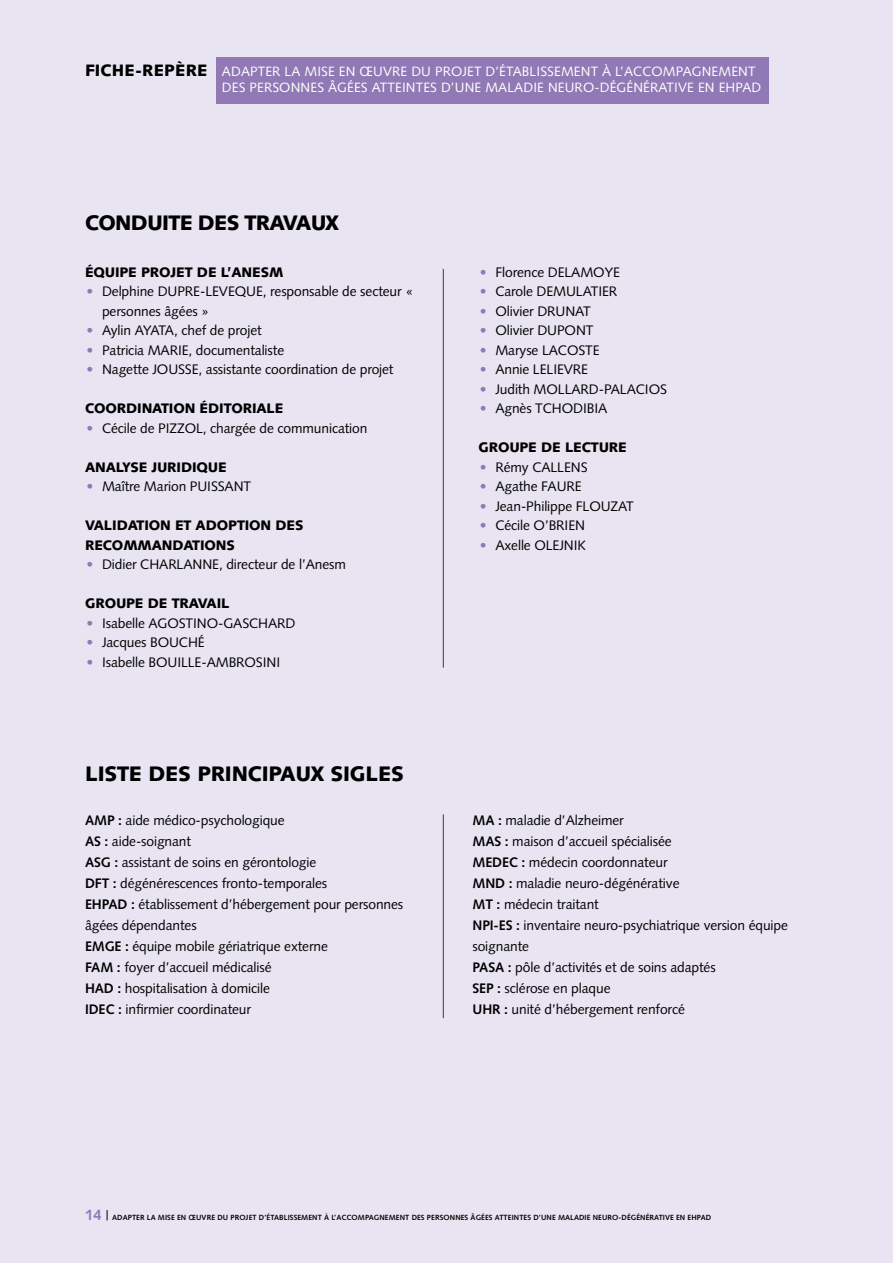
<style>
.page{position:relative;width:893px;height:1263px;background:#e8e4f2}
.page>*{position:absolute;margin:0;border:0;box-sizing:border-box;transform-origin:0 0}
.t1{font:900 21px "Syntax LT Std";letter-spacing:-.01em;color:#000}
.t2{font:900 21px "Syntax LT Std";letter-spacing:-.03em;color:#000}
.t3{font:700 15px "Syntax LT Std";color:#9079b5}
.t4{font:13.8px/21px "Syntax LT Std";letter-spacing:-.01em;color:#000}
.t5{font:900 13.8px/19.5px "Syntax LT Std";letter-spacing:-.01em;color:#000}
.t6{font:13.5px/16.2px "Syntax LT Std";letter-spacing:.01em;color:#fff}
.t7{font:700 7.5px "Syntax LT Std";letter-spacing:.01em;color:#000}
.s1{font-weight:900;font-size:16.5px;color:#000}
.s2{color:#9079b5}
.s3{font-weight:700}
</style>
<div class="page">
<div style="left:216px;top:57px;width:553px;height:47px;background:#9079b5"></div>
<hr style="left:443px;top:269px;width:1px;height:399px;background:#442d71">
<hr style="left:443px;top:814px;width:1px;height:204px;background:#442d71">
<p class="t6" style="left:222px;top:63px;width:541px;text-indent:-137px"><span class="s1">FICHE-REPÈRE</span> ADAPTER LA MISE EN ŒUVRE DU PROJET D’ÉTABLISSEMENT À L’ACCOMPAGNEMENT<br>DES PERSONNES ÂGÉES ATTEINTES D’UNE MALADIE NEURO-DÉGÉNÉRATIVE EN EHPAD</p>
<h1 class="t2" style="left:85px;top:210px;width:255px">CONDUITE DES TRAVAUX</h1>
<p class="t5" style="left:85px;top:262px;width:200px">ÉQUIPE PROJET DE L’ANESM</p>
<p class="t4" style="left:102px;top:282px;width:312px;line-height:19.5px;text-indent:-16px"><span class="s2">•</span> Delphine DUPRE-LEVEQUE, responsable de secteur « personnes âgées »</p>
<p class="t4" style="left:86px;top:320px;width:177px"><span class="s2">•</span> Aylin AYATA, chef de projet</p>
<p class="t4" style="left:86px;top:339px;width:199px"><span class="s2">•</span> Patricia MARIE, documentaliste</p>
<p class="t4" style="left:86px;top:359px;width:309px"><span class="s2">•</span> Nagette JOUSSE, assistante coordination de projet</p>
<p class="t5" style="left:85px;top:399px;width:200px">COORDINATION ÉDITORIALE</p>
<p class="t4" style="left:86px;top:417px;width:283px"><span class="s2">•</span> Cécile de PIZZOL, chargée de communication</p>
<p class="t5" style="left:85px;top:457px;width:143px">ANALYSE JURIDIQUE</p>
<p class="t4" style="left:86px;top:476px;width:166px"><span class="s2">•</span> Maître Marion PUISSANT</p>
<p class="t5" style="left:85px;top:516px;width:220px">VALIDATION ET ADOPTION DES<br>RECOMMANDATIONS</p>
<p class="t4" style="left:86px;top:554px;width:261px"><span class="s2">•</span> Didier CHARLANNE, directeur de l’Anesm</p>
<p class="t5" style="left:85px;top:594px;width:146px">GROUPE DE TRAVAIL</p>
<p class="t4" style="left:86px;top:612px;width:211px"><span class="s2">•</span> Isabelle AGOSTINO-GASCHARD</p>
<p class="t4" style="left:86px;top:632px;width:120px"><span class="s2">•</span> Jacques BOUCHÉ</p>
<p class="t4" style="left:86px;top:651px;width:195px"><span class="s2">•</span> Isabelle BOUILLE-AMBROSINI</p>
<p class="t4" style="left:480px;top:261px;width:142px"><span class="s2">•</span> Florence DELAMOYE</p>
<p class="t4" style="left:480px;top:281px;width:139px"><span class="s2">•</span> Carole DEMULATIER</p>
<p class="t4" style="left:480px;top:300px;width:113px"><span class="s2">•</span> Olivier DRUNAT</p>
<p class="t4" style="left:480px;top:320px;width:115px"><span class="s2">•</span> Olivier DUPONT</p>
<p class="t4" style="left:480px;top:339px;width:121px"><span class="s2">•</span> Maryse LACOSTE</p>
<p class="t4" style="left:480px;top:359px;width:110px"><span class="s2">•</span> Annie LELIEVRE</p>
<p class="t4" style="left:480px;top:378px;width:189px"><span class="s2">•</span> Judith MOLLARD-PALACIOS</p>
<p class="t4" style="left:480px;top:398px;width:129px"><span class="s2">•</span> Agnès TCHODIBIA</p>
<p class="t5" style="left:478px;top:438px;width:150px">GROUPE DE LECTURE</p>
<p class="t4" style="left:480px;top:456px;width:109px"><span class="s2">•</span> Rémy CALLENS</p>
<p class="t4" style="left:480px;top:476px;width:104px"><span class="s2">•</span> Agathe FAURE</p>
<p class="t4" style="left:480px;top:495px;width:156px"><span class="s2">•</span> Jean-Philippe FLOUZAT</p>
<p class="t4" style="left:480px;top:515px;width:107px"><span class="s2">•</span> Cécile O’BRIEN</p>
<p class="t4" style="left:480px;top:534px;width:108px"><span class="s2">•</span> Axelle OLEJNIK</p>
<h1 class="t1" style="left:85px;top:761px;width:320px">LISTE DES PRINCIPAUX SIGLES</h1>
<p class="t4" style="left:85px;top:810px;width:320px"><span class="s3">AMP :</span> aide médico-psychologique<br><span class="s3">AS :</span> aide-soignant<br><span class="s3">ASG :</span> assistant de soins en gérontologie<br><span class="s3">DFT :</span> dégénérescences fronto-temporales<br><span class="s3">EHPAD :</span> établissement d’hébergement pour personnes âgées dépendantes<br><span class="s3">EMGE :</span> équipe mobile gériatrique externe<br><span class="s3">FAM :</span> foyer d’accueil médicalisé<br><span class="s3">HAD :</span> hospitalisation à domicile<br><span class="s3">IDEC :</span> infirmier coordinateur</p>
<p class="t4" style="left:472px;top:810px;width:317px"><span class="s3">MA :</span> maladie d’Alzheimer<br><span class="s3">MAS :</span> maison d’accueil spécialisée<br><span class="s3">MEDEC :</span> médecin coordonnateur<br><span class="s3">MND :</span> maladie neuro-dégénérative<br><span class="s3">MT :</span> médecin traitant<br><span class="s3">NPI-ES :</span> inventaire neuro-psychiatrique version équipe soignante<br><span class="s3">PASA :</span> pôle d’activités et de soins adaptés<br><span class="s3">SEP :</span> sclérose en plaque<br><span class="s3">UHR :</span> unité d’hébergement renforcé</p>
<p class="t3" style="left:85px;top:1207px;width:18px">14</p>
<p class="t7" style="left:112px;top:1213px;width:601px">ADAPTER LA MISE EN ŒUVRE DU PROJET D’ÉTABLISSEMENT À L’ACCOMPAGNEMENT DES PERSONNES ÂGÉES ATTEINTES D’UNE MALADIE NEURO-DÉGÉNÉRATIVE EN EHPAD</p>
</div>
